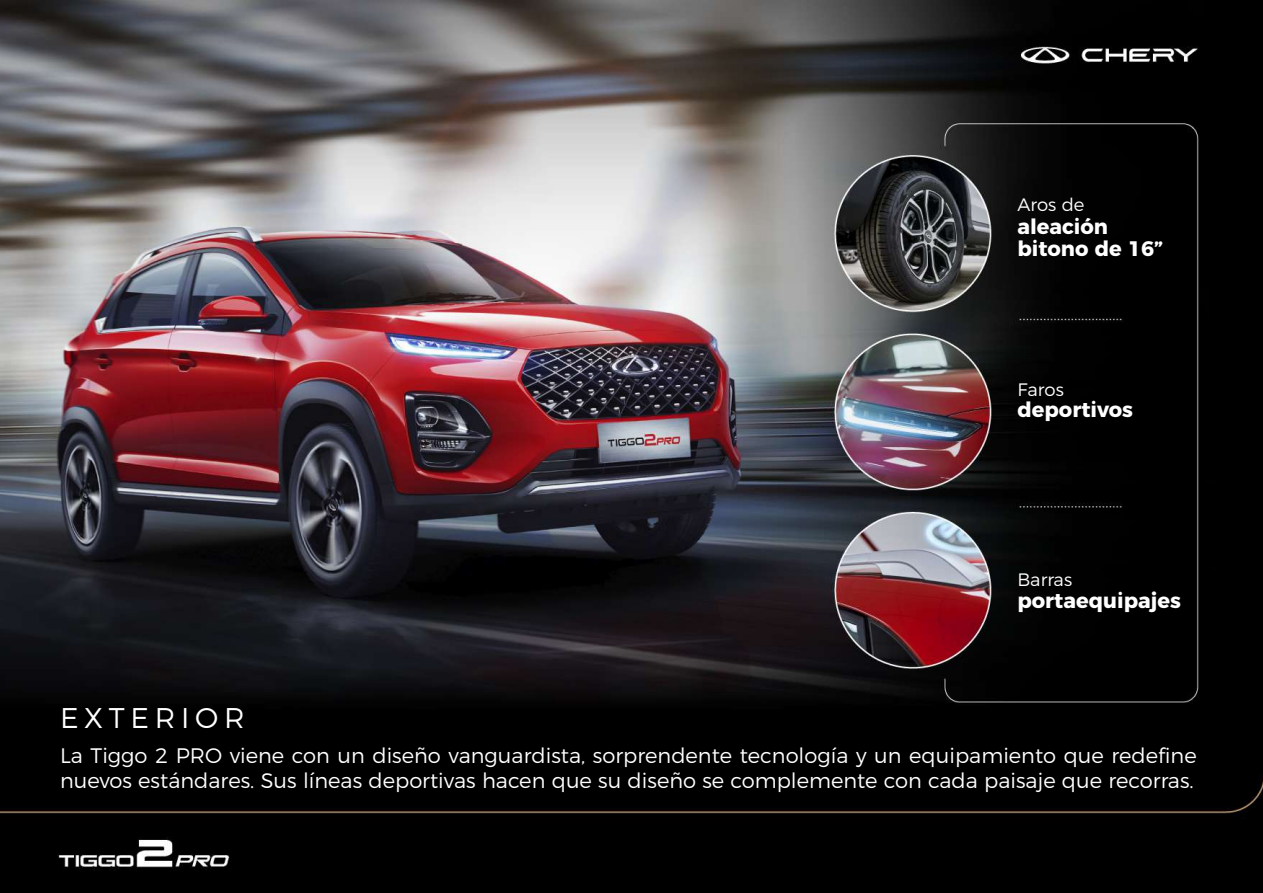
<style>
.page{position:relative;width:1263px;height:893px;background:#fff}
.page>*{position:absolute;margin:0;border:0;box-sizing:border-box;transform-origin:0 0}
.t1{font:300 28.5px "Montserrat";letter-spacing:.2em;color:#fff}
.t2{font:300 21px/25.2px "Montserrat";color:#fff}
.t3{font:700 21px/22.6px "Montserrat";color:#fff}
.t4{font:300 18px "Montserrat";color:#fff}
</style>
<div class="page">
<img style="left:0;top:0;width:1263px;height:893px">
<p class="t4" style="left:1017px;top:190px;width:69px">Aros de</p>
<p class="t3" style="left:1017px;top:213px;width:147px">aleación bitono de 16”</p>
<p class="t4" style="left:1017px;top:375px;width:48px">Faros</p>
<p class="t3" style="left:1017px;top:397px;width:117px">deportivos</p>
<h1 class="t1" style="left:60px;top:696px;width:186px">EXTERIOR</h1>
<p class="t4" style="left:1017px;top:565px;width:56px">Barras</p>
<p class="t3" style="left:1017px;top:588px;width:165px">portaequipajes</p>
<p class="t2" style="left:60px;top:741px;width:1138px">La Tiggo 2 PRO viene con un diseño vanguardista, sorprendente tecnología y un equipamiento que redefine nuevos estándares. Sus líneas deportivas hacen que su diseño se complemente con cada paisaje que recorras.</p>
</div>
